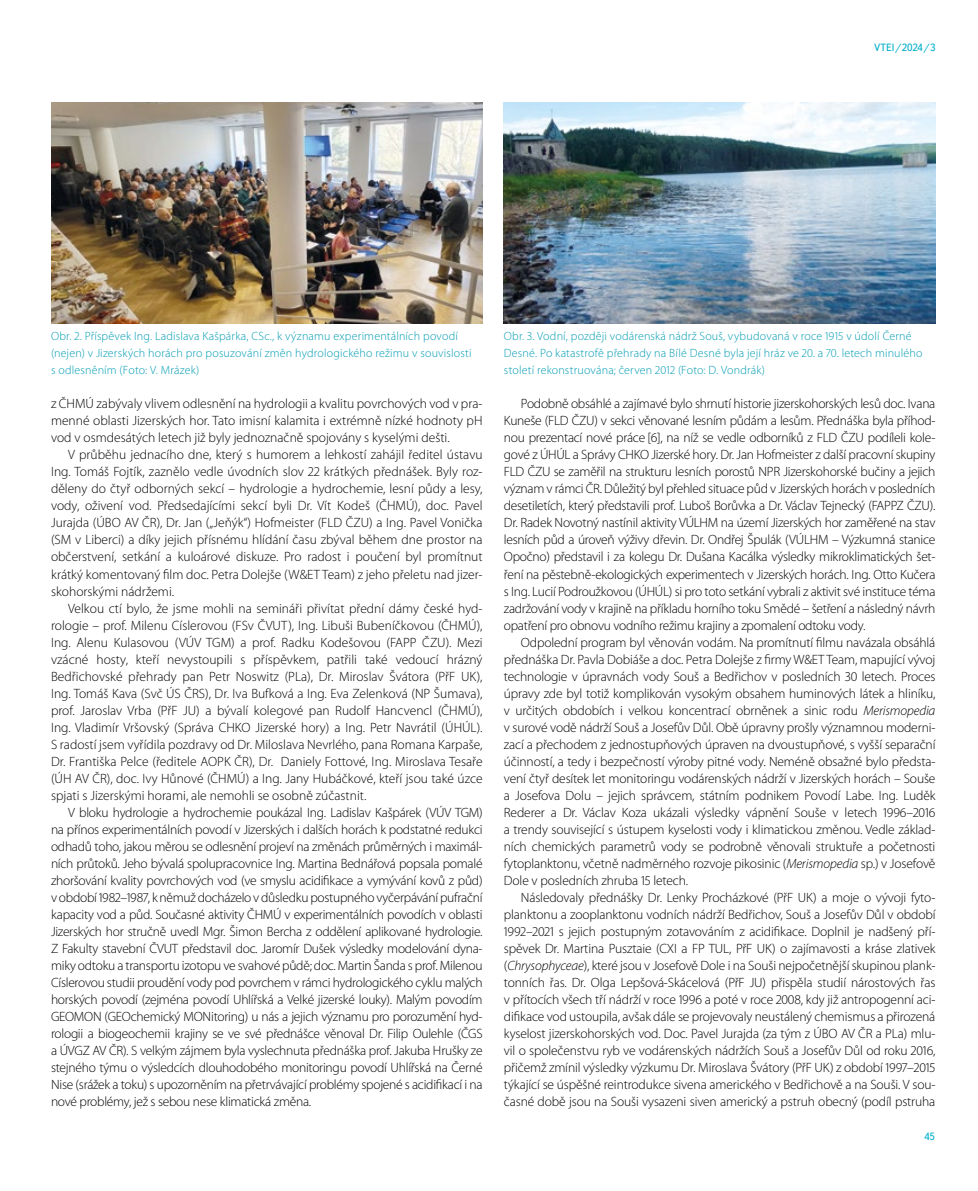
<style>
.page{position:relative;width:978px;height:1191px;background:#fff}
.page>*{position:absolute;margin:0;border:0;box-sizing:border-box;transform-origin:0 0}
.t1{font:300 13.5px/17px "Myriad Pro";letter-spacing:-.01em;color:#000;text-align:justify}
.t2{font:300 12px/17px "Myriad Pro";letter-spacing:.015em;color:#009cb4}
.t3{font:10.5px "Textbook New";color:#00afcb}
.s1{font-style:italic}
</style>
<div class="page">
<img style="left:51px;top:102px;width:432px;height:221px">
<img style="left:504px;top:102px;width:431px;height:221px">
<p class="t3" style="left:874px;top:41px;width:63px">VTEI/2024/3</p>
<p class="t2" style="left:51px;top:328px;width:422px">Obr. 2. Příspěvek Ing. Ladislava Kašpárka, CSc., k významu experimentálních povodí (nejen) v Jizerských horách pro posuzování změn hydrologického režimu v souvislosti s odlesněním (Foto: V. Mrázek)</p>
<p class="t2" style="left:504px;top:328px;width:420px">Obr. 3. Vodní, později vodárenská nádrž Souš, vybudovaná v roce 1915 v údolí Černé<br>Desné. Po katastrofě přehrady na Bílé Desné byla její hráz ve 20. a 70. letech minulého století rekonstruována; červen 2012 (Foto: D. Vondrák)</p>
<p class="t1" style="left:51px;top:395px;width:433px">z ČHMÚ zabývaly vlivem odlesnění na hydrologii a kvalitu povrchových vod v pra&shy;menné oblasti Jizerských hor. Tato imisní kalamita i extrémně nízké hodnoty pH vod v osmdesátých letech již byly jednoznačně spojovány s kyselými dešti.</p>
<p class="t1" style="left:51px;top:446px;width:433px;text-indent:17px">V průběhu jednacího dne, který s humorem a lehkostí zahájil ředitel ústavu Ing. Tomáš Fojtík, zaznělo vedle úvodních slov 22 krátkých přednášek. Byly roz&shy;děleny do čtyř odborných sekcí – hydrologie a hydrochemie, lesní půdy a lesy, vody, oživení vod. Předsedajícími sekcí byli Dr. Vít Kodeš (ČHMÚ), doc. Pavel Jurajda (ÚBO AV ČR), Dr. Jan („Jeňýk“) Hofmeister (FLD ČZU) a Ing. Pavel Vonička (SM v Liberci) a díky jejich přísnému hlídání času zbýval během dne prostor na občerstvení, setkání a kuloárové diskuze. Pro radost i poučení byl promítnut krátký komentovaný film doc. Petra Dolejše (W&amp;ET Team) z jeho přeletu nad jizer&shy;skohorskými nádržemi.</p>
<p class="t1" style="left:51px;top:599px;width:433px;text-indent:17px">Velkou ctí bylo, že jsme mohli na semináři přivítat přední dámy české hyd&shy;rologie – prof. Milenu Císlerovou (FSv ČVUT), Ing. Libuši Bubeníčkovou (ČHMÚ), Ing. Alenu Kulasovou (VÚV TGM) a prof. Radku Kodešovou (FAPP ČZU). Mezi vzácné hosty, kteří nevystoupili s příspěvkem, patřili také vedoucí hrázný Bedřichovské přehrady pan Petr Noswitz (PLa), Dr. Miroslav Švátora (PřF UK), Ing. Tomáš Kava (Svč ÚS ČRS), Dr. Iva Bufková a Ing. Eva Zelenková (NP Šumava), prof. Jaroslav Vrba (PřF JU) a bývalí kolegové pan Rudolf Hancvencl (ČHMÚ), Ing. Vladimír Vršovský (Správa CHKO Jizerské hory) a Ing. Petr Navrátil (ÚHÚL).<br>S radostí jsem vyřídila pozdravy od Dr. Miloslava Nevrlého, pana Romana Karpaše, Dr. Františka Pelce (ředitele AOPK ČR), Dr. Daniely Fottové, Ing. Miroslava Tesaře (ÚH AV ČR), doc. Ivy Hůnové (ČHMÚ) a Ing. Jany Hubáčkové, kteří jsou také úzce spjati s Jizerskými horami, ale nemohli se osobně zúčastnit.</p>
<p class="t1" style="left:51px;top:803px;width:433px;text-indent:17px">V bloku hydrologie a hydrochemie poukázal Ing. Ladislav Kašpárek (VÚV TGM) na přínos experimentálních povodí v Jizerských i dalších horách k podstatné redukci odhadů toho, jakou měrou se odlesnění projeví na změnách průměrných i maximál&shy;ních průtoků. Jeho bývalá spolupracovnice Ing. Martina Bednářová popsala pomalé zhoršování kvality povrchových vod (ve smyslu acidifikace a vymývání kovů z půd) v období 1982–1987, k němuž docházelo v důsledku postupného vyčerpávání pufrační kapacity vod a půd. Současné aktivity ČHMÚ v experimentálních povodích v oblasti Jizerských hor stručně uvedl Mgr. Šimon Bercha z oddělení aplikované hydrologie.<br>Z Fakulty stavební ČVUT představil doc. Jaromír Dušek výsledky modelování dyna&shy;miky odtoku a transportu izotopu ve svahové půdě; doc. Martin Šanda s prof. Milenou Císlerovou studii proudění vody pod povrchem v rámci hydrologického cyklu malých horských povodí (zejména povodí Uhlířská a Velké jizerské louky). Malým povodím GEOMON (GEOchemický MONitoring) u nás a jejich významu pro porozumění hyd&shy;rologii a biogeochemii krajiny se ve své přednášce věnoval Dr. Filip Oulehle (ČGS a ÚVGZ AV ČR). S velkým zájmem byla vyslechnuta přednáška prof. Jakuba Hrušky ze stejného týmu o výsledcích dlouhodobého monitoringu povodí Uhlířská na Černé Nise (srážek a toku) s upozorněním na přetrvávající problémy spojené s acidifikací i na nové problémy, jež s sebou nese klimatická změna.</p>
<p class="t1" style="left:504px;top:395px;width:433px;text-indent:17px">Podobně obsáhlé a zajímavé bylo shrnutí historie jizerskohorských lesů doc. Ivana Kuneše (FLD ČZU) v sekci věnované lesním půdám a lesům. Přednáška byla příhod&shy;nou prezentací nové práce [6], na níž se vedle odborníků z FLD ČZU podíleli kole&shy;gové z ÚHÚL a Správy CHKO Jizerské hory. Dr. Jan Hofmeister z další pracovní skupiny FLD ČZU se zaměřil na strukturu lesních porostů NPR Jizerskohorské bučiny a jejich význam v rámci ČR. Důležitý byl přehled situace půd v Jizerských horách v posledních desetiletích, který představili prof. Luboš Borůvka a Dr. Václav Tejnecký (FAPPZ ČZU).<br>Dr. Radek Novotný nastínil aktivity VÚLHM na území Jizerských hor zaměřené na stav lesních půd a úroveň výživy dřevin. Dr. Ondřej Špulák (VÚLHM – Výzkumná stanice Opočno) představil i za kolegu Dr. Dušana Kacálka výsledky mikroklimatických šet&shy;ření na pěstebně-ekologických experimentech v Jizerských horách. Ing. Otto Kučera s Ing. Lucií Podroužkovou (ÚHÚL) si pro toto setkání vybrali z aktivit své instituce téma zadržování vody v krajině na příkladu horního toku Smědé – šetření a následný návrh opatření pro obnovu vodního režimu krajiny a zpomalení odtoku vody.</p>
<p class="t1" style="left:504px;top:633px;width:433px;text-indent:17px">Odpolední program byl věnován vodám. Na promítnutí filmu navázala obsáhlá přednáška Dr. Pavla Dobiáše a doc. Petra Dolejše z firmy W&amp;ET Team, mapující vývoj technologie v úpravnách vody Souš a Bedřichov v posledních 30 letech. Proces úpravy zde byl totiž komplikován vysokým obsahem huminových látek a hliníku, v určitých obdobích i velkou koncentrací obrněnek a sinic rodu <span class="s1">Merismopedia </span>v surové vodě nádrží Souš a Josefův Důl. Obě úpravny prošly významnou moderni&shy;zací a přechodem z jednostupňových úpraven na dvoustupňové, s vyšší separační účinností, a tedy i bezpečností výroby pitné vody. Neméně obsažné bylo předsta&shy;vení čtyř desítek let monitoringu vodárenských nádrží v Jizerských horách – Souše a Josefova Dolu – jejich správcem, státním podnikem Povodí Labe. Ing. Luděk Rederer a Dr. Václav Koza ukázali výsledky vápnění Souše v letech 1996–2016 a trendy související s ústupem kyselosti vody i klimatickou změnou. Vedle základ&shy;ních chemických parametrů vody se podrobně věnovali struktuře a početnosti fytoplanktonu, včetně nadměrného rozvoje pikosinic (<span class="s1">Merismopedia</span> sp.) v Josefově Dole v posledních zhruba 15 letech.</p>
<p class="t1" style="left:504px;top:888px;width:433px;text-indent:17px">Následovaly přednášky Dr. Lenky Procházkové (PřF UK) a moje o vývoji fyto&shy;planktonu a zooplanktonu vodních nádrží Bedřichov, Souš a Josefův Důl v období 1992–2021 s jejich postupným zotavováním z acidifikace. Doplnil je nadšený pří&shy;spěvek Dr. Martina Pusztaie (CXI a FP TUL, PřF UK) o zajímavosti a kráse zlativek (<span class="s1">Chrysophyceae</span>), které jsou v Josefově Dole i na Souši nejpočetnější skupinou plank&shy;tonních řas. Dr. Olga Lepšová-Skácelová (PřF JU) přispěla studií nárostových řas v přítocích všech tří nádrží v roce 1996 a poté v roce 2008, kdy již antropogenní aci&shy;difikace vod ustoupila, avšak dále se projevovaly neustálený chemismus a přirozená kyselost jizerskohorských vod. Doc. Pavel Jurajda (za tým z ÚBO AV ČR a PLa) mlu&shy;vil o společenstvu ryb ve vodárenských nádržích Souš a Josefův Důl od roku 2016, přičemž zmínil výsledky výzkumu Dr. Miroslava Švátory (PřF UK) z období 1997–2015 týkající se úspěšné reintrodukce sivena amerického v Bedřichově a na Souši. V sou&shy;časné době jsou na Souši vysazeni siven americký a pstruh obecný (podíl pstruha</p>
<p class="t3" style="left:924px;top:1130px;width:12px">45</p>
</div>
